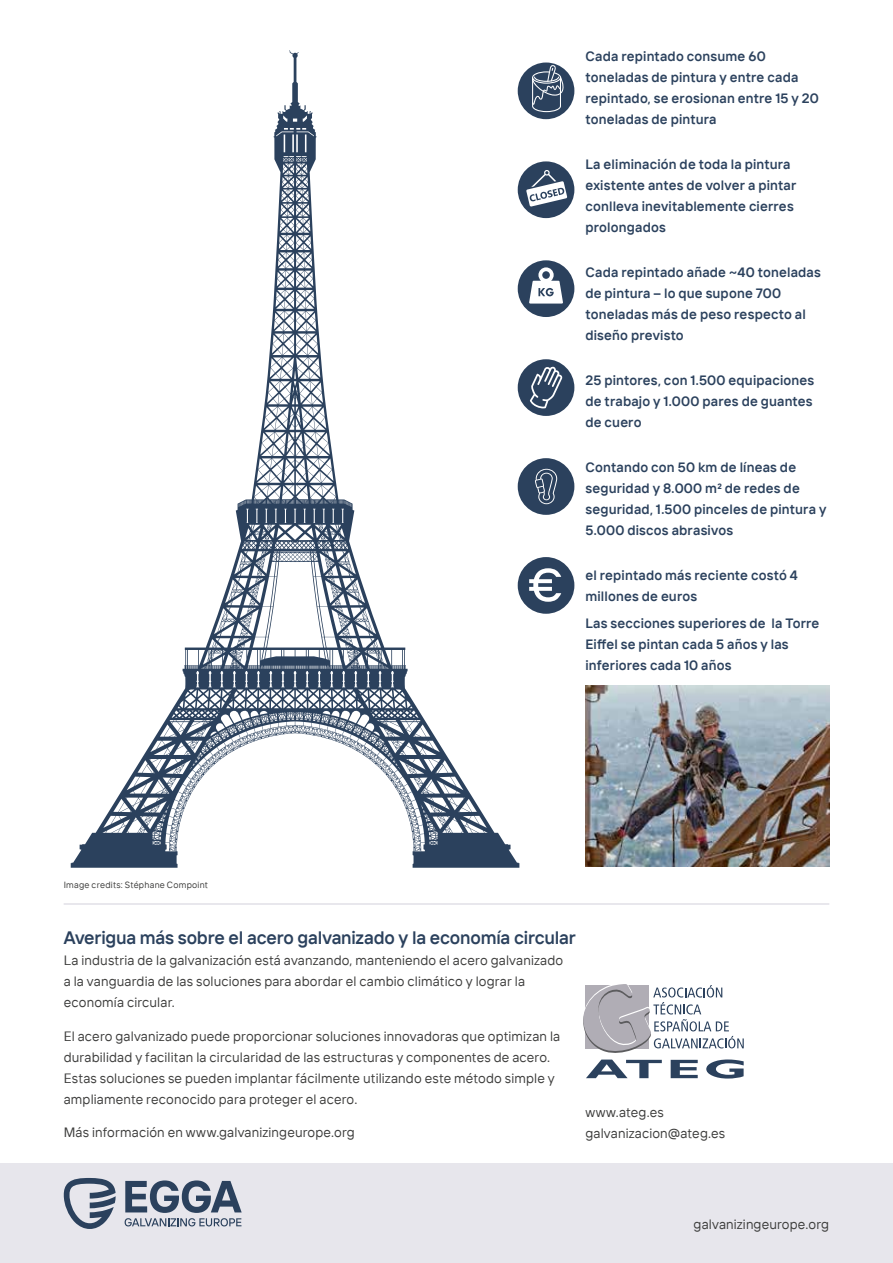
<style>
.page{position:relative;width:893px;height:1263px;background:#fff}
.page>*{position:absolute;margin:0;border:0;box-sizing:border-box;transform-origin:0 0}
.t1{font:600 18px "TT Interphases";letter-spacing:-.01em;color:#2b415d}
.t2{font:600 13.5px/21px "TT Interphases";letter-spacing:.015em;color:#2b415d}
.t3{font:13.5px/21px "TT Interphases";letter-spacing:.01em;color:#3c3c3b}
.t4{font:9px "TT Interphases";letter-spacing:.025em;color:#3c3c3b}
</style>
<div class="page">
<div style="left:0;top:1163px;width:893px;height:100px;background:#e7e6ec"></div>
<svg style="left:64px;top:1178px;width:52px;height:51px"></svg>
<svg style="left:125px;top:1180px;width:117px;height:46px"></svg>
<svg style="left:583px;top:984px;width:161px;height:94px"></svg>
<hr style="left:64px;top:903px;width:765px;height:2px;background:#e7e6ec">
<img style="left:585px;top:685px;width:244px;height:182px">
<div style="left:518px;top:63px;width:56px;height:56px;background:#2b415d;border-radius:50%"></div>
<svg style="left:532px;top:65px;width:33px;height:47px"></svg>
<div style="left:518px;top:161px;width:56px;height:57px;background:#2b415d;border-radius:50%"></div>
<svg style="left:526px;top:170px;width:41px;height:37px"></svg>
<div style="left:518px;top:260px;width:56px;height:57px;background:#2b415d;border-radius:50%"></div>
<svg style="left:529px;top:267px;width:34px;height:37px"></svg>
<div style="left:518px;top:359px;width:56px;height:57px;background:#2b415d;border-radius:50%"></div>
<svg style="left:530px;top:366px;width:32px;height:42px"></svg>
<div style="left:518px;top:458px;width:56px;height:57px;background:#2b415d;border-radius:50%"></div>
<svg style="left:535px;top:469px;width:22px;height:35px"></svg>
<svg style="left:71px;top:50px;width:448px;height:818px"></svg>
<div style="left:518px;top:557px;width:56px;height:57px;background:#2b415d;border-radius:50%"></div>
<svg style="left:529px;top:568px;width:32px;height:34px"></svg>
<p class="t2" style="left:585px;top:46px;width:235px">Cada repintado consume 60 toneladas de pintura y entre cada repintado, se erosionan entre 15 y 20 toneladas de pintura</p>
<p class="t2" style="left:585px;top:154px;width:212px">La eliminación de toda la pintura existente antes de volver a pintar conlleva inevitablemente cierres prolongados</p>
<p class="t2" style="left:585px;top:262px;width:237px">Cada repintado añade ~40 toneladas de pintura – lo que supone 700 toneladas más de peso respecto al diseño previsto</p>
<p class="t2" style="left:585px;top:370px;width:230px;text-align:justify">25 pintores, con 1.500 equipaciones de trabajo y 1.000 pares de guantes de cuero</p>
<p class="t2" style="left:585px;top:457px;width:242px">Contando con 50 km de líneas de seguridad y 8.000 m2 de redes de seguridad, 1.500 pinceles de pintura y<br>5.000 discos abrasivos</p>
<p class="t2" style="left:585px;top:565px;width:214px">el repintado más reciente costó 4 millones de euros</p>
<p class="t2" style="left:585px;top:612px;width:235px">Las secciones superiores de la Torre<br>Eiffel se pintan cada 5 años y las inferiores cada 10 años</p>
<p class="t4" style="left:64px;top:879px;width:146px">Image credits: Stéphane Compoint</p>
<h1 class="t1" style="left:64px;top:926px;width:514px">Averigua más sobre el acero galvanizado y la economía circular</h1>
<p class="t3" style="left:64px;top:949px;width:501px">La industria de la galvanización está avanzando, manteniendo el acero galvanizado a la vanguardia de las soluciones para abordar el cambio climático y lograr la economía circular.</p>
<p class="t3" style="left:64px;top:1025px;width:498px">El acero galvanizado puede proporcionar soluciones innovadoras que optimizan la durabilidad y facilitan la circularidad de las estructuras y componentes de acero.<br>Estas soluciones se pueden implantar fácilmente utilizando este método simple y ampliamente reconocido para proteger el acero.</p>
<p class="t3" style="left:64px;top:1122px;width:293px">Más información en www.galvanizingeurope.org</p>
<p class="t3" style="left:585px;top:1101px;width:141px">www.ateg.es galvanizacion@ateg.es</p>
<p class="t3" style="left:694px;top:1213px;width:137px">galvanizingeurope.org</p>
</div>
